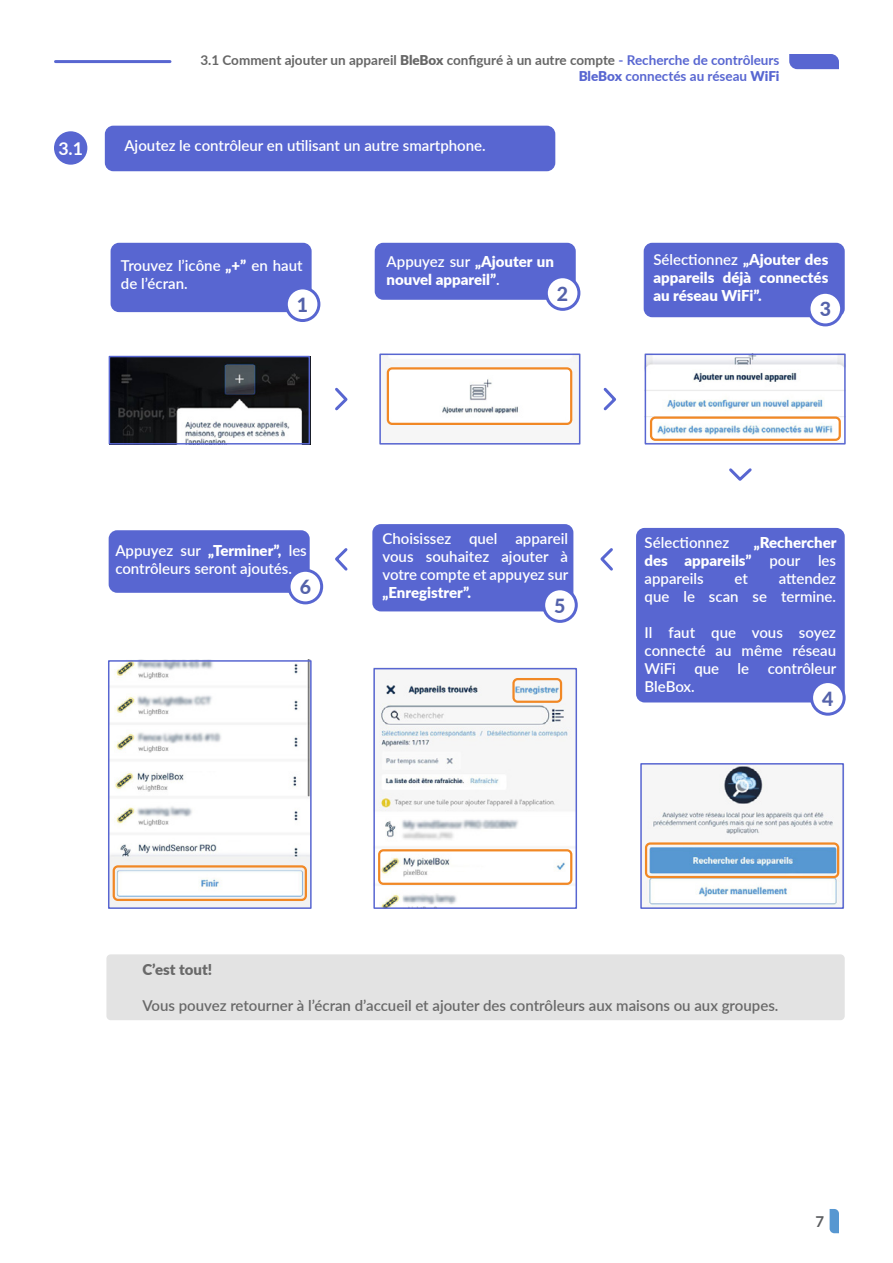
<style>
.page{position:relative;width:893px;height:1263px;background:#fff}
.page>*{position:absolute;margin:0;border:0;box-sizing:border-box;transform-origin:0 0}
.t1{font:800 19.5px "Lato";color:#5462aa}
.t2{font:700 17.7px "Lato";color:#fff}
.t3{font:600 15px/18px "Lato";color:#fff}
.t4{font:900 15px/18px "Lato";color:#fff;text-align:justify}
.t5{font:600 15px "Lato";color:#696969}
.t6{font:900 15px "Lato";color:#696969}
.t7{font:700 15px "Lato";color:#5a5c5f}
.t8{font:700 13.5px/16.2px "Lato";color:#666;text-align:right}
.s1{font-weight:900}
.s2{color:#5866d1}
.s3{font-weight:900;color:#5866d1}
.s4{font-weight:600}
</style>
<div class="page">
<svg style="left:830px;top:1209px;width:9px;height:24px"></svg>
<svg style="left:789px;top:54px;width:50px;height:15px"></svg>
<hr style="left:56px;top:60px;width:114px;height:3px;background:#5866d1">
<svg style="left:335px;top:387px;width:13px;height:24px"></svg>
<svg style="left:600px;top:548px;width:13px;height:23px"></svg>
<svg style="left:603px;top:387px;width:13px;height:24px"></svg>
<svg style="left:335px;top:548px;width:13px;height:23px"></svg>
<svg style="left:729px;top:468px;width:23px;height:13px"></svg>
<div style="left:111px;top:243px;width:201px;height:69px;background:#5866d1;border-radius:9px"></div>
<div style="left:105px;top:126px;width:450px;height:45px;background:#5866d1;border-radius:9px"></div>
<div style="left:375px;top:243px;width:201px;height:57px;background:#5866d1;border-radius:9px"></div>
<div style="left:644px;top:243px;width:201px;height:74px;background:#5866d1;border-radius:9px"></div>
<div style="left:636px;top:528px;width:209px;height:174px;background:#5866d1;border-radius:9px"></div>
<div style="left:372px;top:524px;width:201px;height:87px;background:#5866d1;border-radius:9px"></div>
<div style="left:109px;top:530px;width:201px;height:63px;background:#5866d1;border-radius:9px"></div>
<div style="left:106px;top:954px;width:739px;height:66px;background:#e3e3e3;border-radius:4px"></div>
<div style="left:54px;top:131px;width:33px;height:34px;background:#5866d1;border-radius:50%"></div>
<div style="left:286px;top:288px;width:33px;height:32px;background:#fff;border-radius:50%"></div>
<div style="left:285px;top:286px;width:35px;height:36px;border:3px solid #5866d1;border-radius:50%"></div>
<div style="left:546px;top:277px;width:33px;height:32px;background:#fff;border-radius:50%"></div>
<div style="left:545px;top:275px;width:35px;height:36px;border:3px solid #5866d1;border-radius:50%"></div>
<div style="left:809px;top:292px;width:33px;height:33px;background:#fff;border-radius:50%"></div>
<div style="left:807px;top:291px;width:36px;height:35px;border:3px solid #5866d1;border-radius:50%"></div>
<div style="left:811px;top:681px;width:33px;height:33px;background:#fff;border-radius:50%"></div>
<div style="left:810px;top:680px;width:36px;height:36px;border:3px solid #5866d1;border-radius:50%"></div>
<div style="left:544px;top:589px;width:32px;height:32px;background:#fff;border-radius:50%"></div>
<div style="left:542px;top:587px;width:36px;height:36px;border:3px solid #5866d1;border-radius:50%"></div>
<div style="left:289px;top:570px;width:33px;height:33px;background:#fff;border-radius:50%"></div>
<div style="left:288px;top:569px;width:35px;height:35px;border:3px solid #5866d1;border-radius:50%"></div>
<img style="left:112px;top:359px;width:195px;height:83px">
<div style="left:109px;top:356px;width:201px;height:89px;border:2px solid #5866d1"></div>
<img style="left:385px;top:363px;width:188px;height:61px">
<div style="left:387px;top:367px;width:185px;height:58px;border:2px solid #f18825;border-radius:4px"></div>
<div style="left:379px;top:354px;width:201px;height:91px;border:2px solid #5866d1"></div>
<img style="left:648px;top:357px;width:195px;height:81px">
<div style="left:650px;top:416px;width:191px;height:25px;border:2px solid #f18825;border-radius:4px"></div>
<div style="left:645px;top:354px;width:201px;height:91px;border:2px solid #5866d1"></div>
<img style="left:643px;top:766px;width:197px;height:140px">
<div style="left:645px;top:842px;width:194px;height:36px;border:2px solid #f18825;border-radius:4px"></div>
<div style="left:640px;top:763px;width:204px;height:146px;border:2px solid #5866d1"></div>
<img style="left:378px;top:677px;width:195px;height:229px">
<div style="left:378px;top:849px;width:194px;height:36px;border:2px solid #f18825;border-radius:4px"></div>
<div style="left:512px;top:678px;width:50px;height:25px;border:2px solid #f18825;border-radius:4px"></div>
<div style="left:373px;top:668px;width:204px;height:241px;border:2px solid #5866d1"></div>
<img style="left:111px;top:659px;width:199px;height:247px">
<div style="left:113px;top:865px;width:194px;height:36px;border:2px solid #f18825;border-radius:4px"></div>
<div style="left:108px;top:660px;width:204px;height:249px;border:2px solid #5866d1"></div>
<p class="t2" style="left:58px;top:136px;width:26px">3.1</p>
<p class="t8" style="left:200px;top:51px;width:581px">3.1 Comment ajouter un appareil <span class="s1">BleBox</span> configuré à un autre compte <span class="s2">- Recherche de contrôleurs<br></span><span class="s3">BleBox</span> <span class="s2">connectés au réseau</span> <span class="s3">WiFi</span></p>
<p class="t3" style="left:124px;top:136px;width:363px">Ajoutez le contrôleur en utilisant un autre smartphone.</p>
<p class="t3" style="left:121px;top:256px;width:183px">Trouvez l’icône <span class="s1">„+”</span> en haut de l’écran.</p>
<h1 class="t1" style="left:297px;top:290px;width:13px">1</h1>
<p class="t4" style="left:387px;top:252px;width:169px"><span class="s4">Appuyez sur</span> „Ajouter un nouvel appareil”<span class="s4">.</span></p>
<p class="t4" style="left:653px;top:250px;width:176px"><span class="s4">Sélectionnez</span> „Ajouter des appareils déjà connectés au réseau WiFi”.</p>
<h1 class="t1" style="left:557px;top:279px;width:13px">2</h1>
<h1 class="t1" style="left:820px;top:295px;width:13px">3</h1>
<p class="t3" style="left:115px;top:541px;width:193px">Appuyez sur <span class="s1">„Terminer”,</span> les contrôleurs seront ajoutés.</p>
<h1 class="t1" style="left:300px;top:573px;width:13px">6</h1>
<p class="t3" style="left:382px;top:528px;width:187px;text-align:justify">Choisissez quel appareil vous souhaitez ajouter à votre compte et appuyez sur</p>
<p class="t4" style="left:382px;top:582px;width:90px">„Enregistrer”.</p>
<h1 class="t1" style="left:554px;top:591px;width:13px">5</h1>
<p class="t3" style="left:645px;top:533px;width:86px">Sélectionnez</p>
<p class="t4" style="left:645px;top:533px;width:193px;text-indent:109px">„Rechercher des appareils” <span class="s4">pour les appareils</span></p>
<p class="t3" style="left:645px;top:569px;width:193px;text-align:right">attendez<br>que le scan se termine.</p>
<p class="t3" style="left:645px;top:623px;width:193px;text-align:justify">Il faut que vous soyez connecté au même réseau WiFi que le contrôleur BleBox.</p>
<p class="t3" style="left:734px;top:569px;width:15px">et</p>
<h1 class="t1" style="left:822px;top:684px;width:13px">4</h1>
<p class="t6" style="left:142px;top:958px;width:71px">C’est tout!</p>
<p class="t5" style="left:142px;top:995px;width:638px">Vous pouvez retourner à l’écran d’accueil et ajouter des contrôleurs aux maisons ou aux groupes.</p>
<p class="t7" style="left:816px;top:1210px;width:10px">7</p>
</div>
